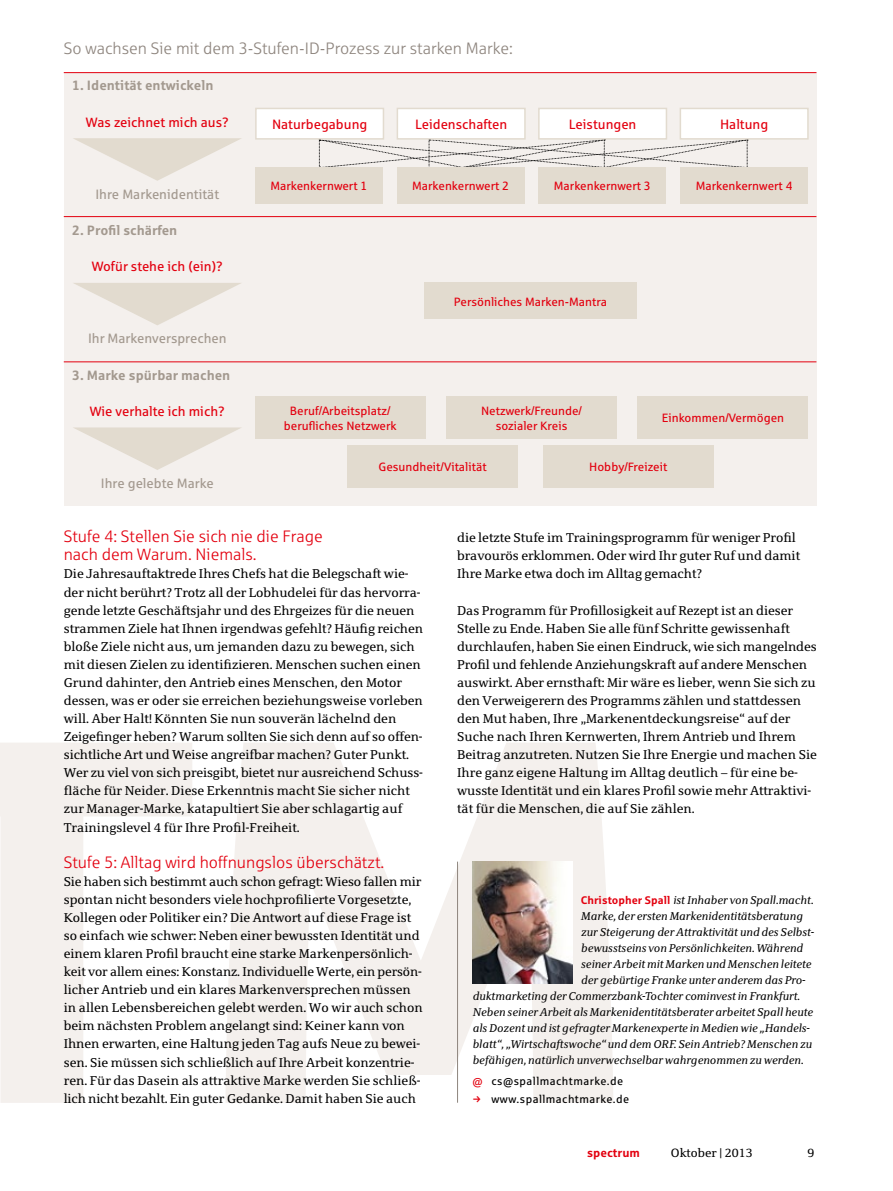
<style>
.page{position:relative;width:893px;height:1191px;background:#fff}
.page>*{position:absolute;margin:0;border:0;box-sizing:border-box;transform-origin:0 0}
.t1{font:700 900px "Sparkasse Rg";color:#f4f0ed}
.t2{font:16.5px/18px "Sparkasse Lt";color:#e3000f}
.t3{font:16.5px "Sparkasse Lt";color:#8e857e}
.t4{font:13.5px "Sparkasse Rg";color:#e3000f}
.t5{font:700 13.5px "Sparkasse Rg";color:#a3998f}
.t6{font:13.5px "Sparkasse Rg";color:#a3998f}
.t7{font:12.75px/18px "Sparkasse Serif";letter-spacing:-.005em;color:#000}
.t8{font:12px/14.4px "Sparkasse Rg";color:#e3000f;text-align:center}
.t9{font:12px "Sparkasse Serif";color:#000}
.t10{font:700 12px "Sparkasse Rg";color:#e3000f}
.t11{font:italic 11.25px "Sparkasse Serif";letter-spacing:.005em;color:#000}
.t12{font:11.25px/18px "Sparkasse Rg";letter-spacing:.04em;color:#000}
.s1{font-family:"Sparkasse Rg";font-weight:700;font-style:normal;font-size:10.95px;color:#e3000f}
.s2{color:#e3000f}
</style>
<div class="page">
<div style="left:64px;top:72px;width:752px;height:434px;background:#f4f0ed"></div>
<img style="left:472px;top:861px;width:100px;height:122px">
<hr style="left:457px;top:861px;width:1px;height:241px;background:#8e857e">
<div style="left:255px;top:396px;width:170px;height:43px;background:#e2dbcf"></div>
<div style="left:348px;top:445px;width:170px;height:43px;background:#e2dbcf"></div>
<div style="left:446px;top:396px;width:171px;height:43px;background:#e2dbcf"></div>
<div style="left:543px;top:445px;width:170px;height:43px;background:#e2dbcf"></div>
<div style="left:638px;top:396px;width:170px;height:43px;background:#e2dbcf"></div>
<div style="left:424px;top:283px;width:213px;height:36px;background:#e2dbcf"></div>
<svg style="left:73px;top:138px;width:168px;height:43px"></svg>
<svg style="left:74px;top:283px;width:167px;height:42px"></svg>
<svg style="left:73px;top:427px;width:168px;height:43px"></svg>
<hr style="left:64px;top:216px;width:752px;height:1px;background:#e3000f">
<hr style="left:64px;top:361px;width:752px;height:1px;background:#e3000f">
<svg style="left:319px;top:138px;width:429px;height:31px"></svg>
<hr style="left:64px;top:72px;width:752px;height:1px;background:#e3000f">
<div style="left:255px;top:168px;width:128px;height:36px;background:#e2dbcf"></div>
<div style="left:397px;top:168px;width:127px;height:36px;background:#e2dbcf"></div>
<div style="left:539px;top:168px;width:127px;height:36px;background:#e2dbcf"></div>
<div style="left:680px;top:168px;width:128px;height:36px;background:#e2dbcf"></div>
<div style="left:256px;top:108px;width:127px;height:31px;background:#fff"></div>
<div style="left:255px;top:108px;width:129px;height:32px;border:2px solid #e2dbcf"></div>
<div style="left:397px;top:108px;width:128px;height:31px;background:#fff"></div>
<div style="left:397px;top:108px;width:129px;height:32px;border:2px solid #e2dbcf"></div>
<div style="left:539px;top:108px;width:127px;height:31px;background:#fff"></div>
<div style="left:538px;top:108px;width:129px;height:32px;border:2px solid #e2dbcf"></div>
<div style="left:680px;top:108px;width:128px;height:31px;background:#fff"></div>
<div style="left:680px;top:108px;width:129px;height:32px;border:2px solid #e2dbcf"></div>
<p class="t3" style="left:64px;top:39px;width:451px">So wachsen Sie mit dem 3-Stufen-ID-Prozess zur starken Marke:</p>
<p class="t5" style="left:72px;top:77px;width:143px">1. Identität entwickeln</p>
<p class="t4" style="left:86px;top:114px;width:145px">Was zeichnet mich aus?</p>
<p class="t6" style="left:95px;top:186px;width:125px">Ihre Markenidentität</p>
<p class="t5" style="left:72px;top:222px;width:107px">2. Profil schärfen</p>
<p class="t4" style="left:92px;top:258px;width:133px">Wofür stehe ich (ein)?</p>
<p class="t6" style="left:88px;top:330px;width:140px">Ihr Markenversprechen</p>
<p class="t5" style="left:72px;top:366px;width:160px">3. Marke spürbar machen</p>
<p class="t4" style="left:90px;top:403px;width:137px">Wie verhalte ich mich?</p>
<p class="t6" style="left:101px;top:475px;width:114px">Ihre gelebte Marke</p>
<p class="t4" style="left:272px;top:116px;width:97px">Naturbegabung</p>
<p class="t4" style="left:415px;top:116px;width:94px">Leidenschaften</p>
<p class="t4" style="left:569px;top:116px;width:69px">Leistungen</p>
<p class="t4" style="left:720px;top:116px;width:50px">Haltung</p>
<p class="t8" style="left:270px;top:179px;width:98px">Markenkernwert 1</p>
<p class="t8" style="left:412px;top:179px;width:98px">Markenkernwert 2</p>
<p class="t8" style="left:554px;top:179px;width:98px">Markenkernwert 3</p>
<p class="t8" style="left:696px;top:179px;width:98px">Markenkernwert 4</p>
<p class="t8" style="left:454px;top:294px;width:154px">Persönliches Marken-Mantra</p>
<p class="t8" style="left:284px;top:403px;width:114px">Beruf/Arbeitsplatz/ berufliches Netzwerk</p>
<p class="t8" style="left:379px;top:459px;width:110px">Gesundheit/Vitalität</p>
<p class="t8" style="left:481px;top:403px;width:102px">Netzwerk/Freunde/ sozialer Kreis</p>
<p class="t8" style="left:662px;top:410px;width:124px">Einkommen/Vermögen</p>
<p class="t8" style="left:589px;top:459px;width:80px">Hobby/Freizeit</p>
<p class="t2" style="left:64px;top:527px;width:261px">Stufe 4: Stellen Sie sich nie die Frage nach dem Warum. Niemals.</p>
<p class="t7" style="left:64px;top:565px;width:361px">Die Jahresauftaktrede Ihres Chefs hat die Belegschaft wie&shy;der nicht berührt? Trotz all der Lobhudelei für das hervorra&shy;gende letzte Geschäftsjahr und des Ehrgeizes für die neuen strammen Ziele hat Ihnen irgendwas gefehlt? Häufig reichen bloße Ziele nicht aus, um jemanden dazu zu bewegen, sich mit diesen Zielen zu identifizieren. Menschen suchen einen Grund dahinter, den Antrieb eines Menschen, den Motor dessen, was er oder sie erreichen beziehungsweise vorleben will. Aber Halt! Könnten Sie nun souverän lächelnd den Zeigefinger heben? Warum sollten Sie sich denn auf so offen&shy;sichtliche Art und Weise angreifbar machen? Guter Punkt.<br>Wer zu viel von sich preisgibt, bietet nur ausreichend Schuss&shy;fläche für Neider. Diese Erkenntnis macht Sie sicher nicht zur Manager-Marke, katapultiert Sie aber schlagartig auf Trainingslevel 4 für Ihre Profil-Freiheit.</p>
<p class="t2" style="left:64px;top:852px;width:322px">Stufe 5: Alltag wird hoffnungslos überschätzt.</p>
<p class="t7" style="left:64px;top:872px;width:361px">Sie haben sich bestimmt auch schon gefragt: Wieso fallen mir spontan nicht besonders viele hochprofilierte Vorgesetzte, Kollegen oder Politiker ein? Die Antwort auf diese Frage ist so einfach wie schwer: Neben einer bewussten Identität und einem klaren Profil braucht eine starke Markenpersönlich&shy;keit vor allem eines: Konstanz. Individuelle Werte, ein persön&shy;licher Antrieb und ein klares Markenversprechen müssen in allen Lebensbereichen gelebt werden. Wo wir auch schon beim nächsten Problem angelangt sind: Keiner kann von Ihnen erwarten, eine Haltung jeden Tag aufs Neue zu bewei&shy;sen. Sie müssen sich schließlich auf Ihre Arbeit konzentrie&shy;ren. Für das Dasein als attraktive Marke werden Sie schließ&shy;lich nicht bezahlt. Ein guter Gedanke. Damit haben Sie auch</p>
<p class="t7" style="left:457px;top:528px;width:345px">die letzte Stufe im Trainingsprogramm für weniger Profil bravourös erklommen. Oder wird Ihr guter Ruf und damit<br>Ihre Marke etwa doch im Alltag gemacht?</p>
<p class="t7" style="left:457px;top:601px;width:361px">Das Programm für Profillosigkeit auf Rezept ist an dieser Stelle zu Ende. Haben Sie alle fünf Schritte gewissenhaft durchlaufen, haben Sie einen Eindruck, wie sich mangelndes Profil und fehlende Anziehungskraft auf andere Menschen auswirkt. Aber ernsthaft: Mir wäre es lieber, wenn Sie sich zu den Verweigerern des Programms zählen und stattdessen den Mut haben, Ihre „Markenentdeckungsreise“ auf der Suche nach Ihren Kernwerten, Ihrem Antrieb und Ihrem Beitrag anzutreten. Nutzen Sie Ihre Energie und machen Sie Ihre ganz eigene Haltung im Alltag deutlich – für eine be&shy;wusste Identität und ein klares Profil sowie mehr Attraktivi&shy;tät für die Menschen, die auf Sie zählen.</p>
<h1 class="t1" style="left:-132px;top:479px;width:823px">™</h1>
<p class="t11" style="left:581px;top:893px;width:234px"><span class="s1">Christopher Spall</span> ist Inhaber von Spall.macht.</p>
<p class="t11" style="left:581px;top:909px;width:223px">Marke, der ersten Markenidentitätsberatung</p>
<p class="t11" style="left:581px;top:925px;width:235px">zur Steigerung der Attraktivität und des Selbst-</p>
<p class="t11" style="left:581px;top:941px;width:223px">bewusstseins von Persönlichkeiten. Während</p>
<p class="t11" style="left:581px;top:957px;width:232px">seiner Arbeit mit Marken und Menschen leitete</p>
<p class="t11" style="left:581px;top:973px;width:226px">der gebürtige Franke unter anderem das Pro-</p>
<p class="t11" style="left:472px;top:989px;width:329px">duktmarketing der Commerzbank-Tochter cominvest in Frankfurt.</p>
<p class="t11" style="left:472px;top:1004px;width:342px">Neben seiner Arbeit als Markenidentitätsberater arbeitet Spall heute</p>
<p class="t11" style="left:472px;top:1020px;width:339px">als Dozent und ist gefragter Markenexperte in Medien wie „Handels-</p>
<p class="t11" style="left:472px;top:1036px;width:341px">blatt“, „Wirtschaftswoche“ und dem ORF. Sein Antrieb? Menschen zu</p>
<p class="t11" style="left:472px;top:1052px;width:332px">befähigen, natürlich unverwechselbar wahrgenommen zu werden.</p>
<p class="t12" style="left:492px;top:1071px;width:139px;text-indent:-19px"><span class="s2">@</span> cs@spallmachtmarke.de www.spallmachtmarke.de</p>
<p class="t10" style="left:587px;top:1145px;width:54px">spectrum</p>
<p class="t9" style="left:671px;top:1145px;width:83px">Oktober | 2013</p>
<p class="t9" style="left:807px;top:1145px;width:8px">9</p>
</div>
